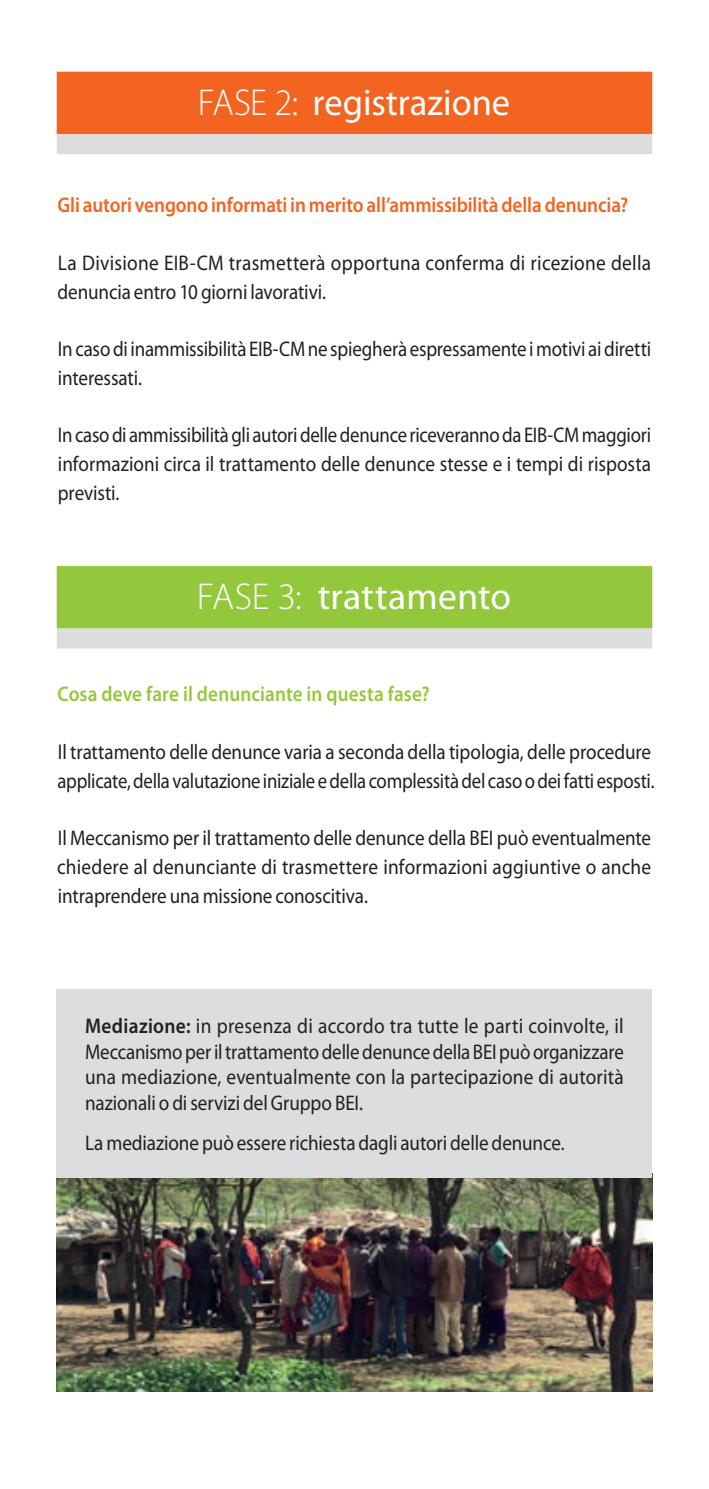
<style>
.page{position:relative;width:709px;height:1489px;background:#fff}
.page>*{position:absolute;margin:0;border:0;box-sizing:border-box;transform-origin:0 0}
.SECTOR_TITLES_orange{font:37.5px "Myriad Pro";color:#fff}
.SECTOR_TITLES_vert{font:37.5px "Myriad Pro";letter-spacing:.01em;color:#fff}
.Texte_Lettrine{font:21.25px/28.8px "Myriad Pro";letter-spacing:-.005em;color:#231f20;scale:.9 1}
.Texte_Lettrine-2{font:21.25px/25.5px "Myriad Pro";letter-spacing:-.005em;color:#231f20;scale:.91 1}
.Texte_Lettrine-3{font:21.25px/28.8px "Myriad Pro";letter-spacing:-.005em;color:#231f20;text-align:justify;scale:.88 1}
.Texte_Lettrine-4{font:21.25px/28.8px "Myriad Pro";letter-spacing:-.005em;color:#231f20;scale:.89 1}
.Texte_Lettrine-5{font:600 21.25px "Myriad Pro";letter-spacing:-.005em;color:#f36421;scale:.9 1}
.Texte_courant{font:600 21.25px "Myriad Pro";letter-spacing:.005em;color:#94c83c;scale:.9 1}
.s1{font-weight:300}
.s2{font-weight:600}
</style>
<div class="page">
<img style="left:57px;top:1177px;width:595px;height:214px">
<div style="left:57px;top:72px;width:595px;height:62px;background:#f36421"></div>
<div style="left:57px;top:134px;width:595px;height:20px;background:#dcdddf"></div>
<div style="left:57px;top:566px;width:595px;height:62px;background:#94c83c"></div>
<div style="left:57px;top:628px;width:595px;height:20px;background:#dcdddf"></div>
<div style="left:57px;top:988px;width:595px;height:189px;background:#dcdddf"></div>
<p class="SECTOR_TITLES_orange" style="left:198px;top:82px;width:314px"><span class="s1">FASE 2:</span> registrazione</p>
<p class="Texte_Lettrine-5" style="left:57px;top:193px;width:636px">Gli autori vengono informati in merito all’ammissibilità della denuncia?</p>
<p class="Texte_Lettrine-2" style="left:57px;top:249px;width:654px;line-height:28.8px">La Divisione EIB-CM trasmetterà opportuna conferma di ricezione della denuncia entro 10 giorni lavorativi.</p>
<p class="Texte_Lettrine-4" style="left:58px;top:335px;width:668px">In caso di inammissibilità EIB-CM ne spiegherà espressamente i motivi ai diretti interessati.</p>
<p class="Texte_Lettrine-3" style="left:58px;top:421px;width:675px">In caso di ammissibilità gli autori delle denunce riceveranno da EIB-CM maggiori informazioni circa il trattamento delle denunce stesse e i tempi di risposta previsti.</p>
<p class="SECTOR_TITLES_vert" style="left:197px;top:576px;width:316px"><span class="s1">FASE 3:</span> trattamento</p>
<p class="Texte_courant" style="left:57px;top:682px;width:415px">Cosa deve fare il denunciante in questa fase?</p>
<p class="Texte_Lettrine" style="left:57px;top:737px;width:665px">Il trattamento delle denunce varia a seconda della tipologia, delle procedure applicate, della valutazione iniziale e della complessità del caso o dei fatti esposti.</p>
<p class="Texte_Lettrine" style="left:57px;top:824px;width:661px;text-align:justify">Il Meccanismo per il trattamento delle denunce della BEI può eventualmente chiedere al denunciante di trasmettere informazioni aggiuntive o anche intraprendere una missione conoscitiva.</p>
<p class="Texte_Lettrine-2" style="left:85px;top:1013px;width:593px;text-align:justify"><span class="s2">Mediazione:</span> in presenza di accordo tra tutte le parti coinvolte, il Meccanismo per il trattamento delle denunce della BEI può organizzare una mediazione, eventualmente con la partecipazione di autorità nazionali o di servizi del Gruppo BEI.</p>
<p class="Texte_Lettrine" style="left:85px;top:1128px;width:534px">La mediazione può essere richiesta dagli autori delle denunce.</p>
</div>
